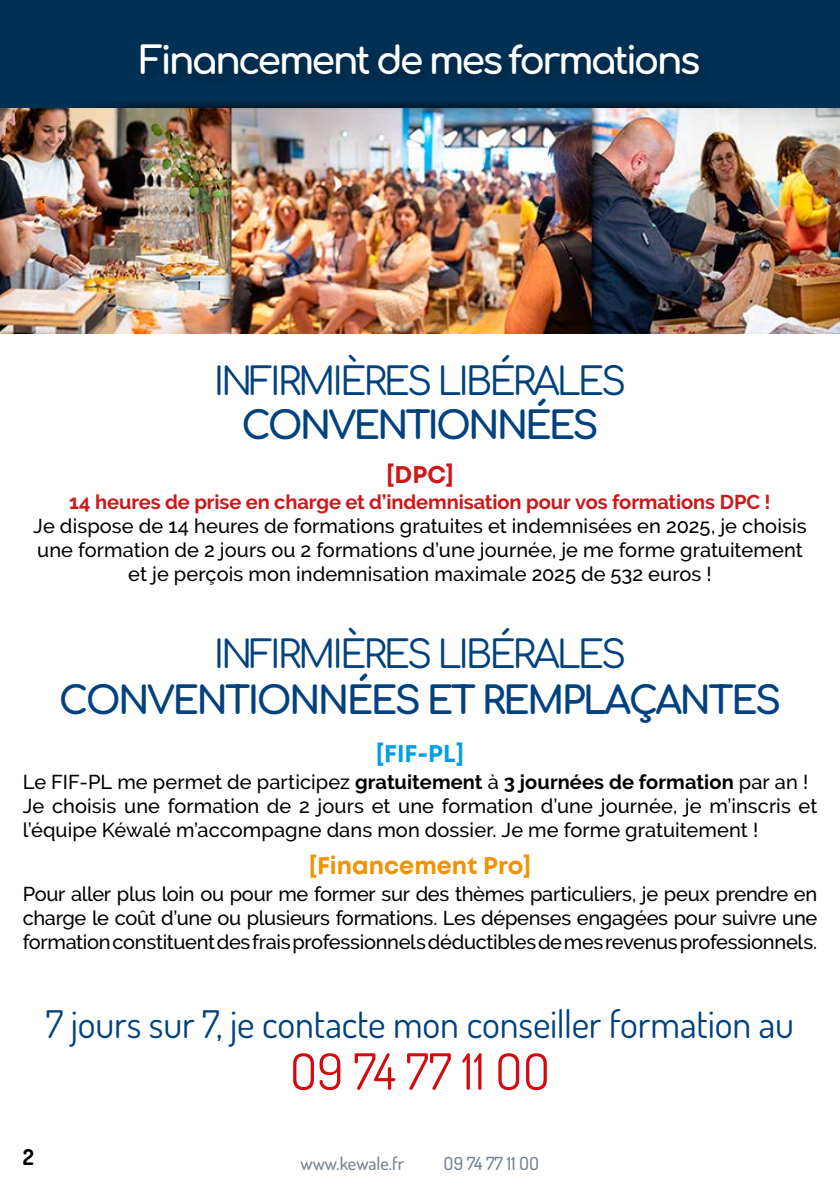
<style>
.page{position:relative;width:840px;height:1191px;background:#fff}
.page>*{position:absolute;margin:0;border:0;box-sizing:border-box;transform-origin:0 0}
.t1{font:50px "Dosis";color:#d30b11}
.t2{font:38px/44px "Comfortaa";letter-spacing:-.08em;color:#00417e;text-align:center}
.t3{font:38px "Dosis";letter-spacing:-.005em;color:#00417e}
.t4{font:38px "Comfortaa";letter-spacing:-.075em;color:#fff}
.t5{font:700 24px "Mont";color:#f39200}
.t6{font:700 24px "Mont";color:#009fe3}
.t7{font:700 24px "Mont";color:#cd1719}
.t8{font:700 22px "Dosis";color:#000}
.t9{font:500 20px/24px "Raleway";letter-spacing:.005em;color:#000;text-align:center}
.t10{font:700 20px "Raleway";letter-spacing:-.005em;color:#cd1719}
.t11{font:500 18px "Dosis";color:#75828f}
.s1{font-weight:700}
</style>
<div class="page">
<div style="left:0;top:0;width:839px;height:110px;background:#003155"></div>
<div style="left:134px;top:38px;width:582px;height:54px;background:#002e51"></div>
<div style="left:46px;top:100px;width:748px;height:19px;background:#000;opacity:.58"></div>
<img style="left:0;top:109px;width:839px;height:224px">
<h2 class="t4" style="left:139px;top:26px;width:562px">Financement de mes formations</h2>
<h2 class="t2" style="left:213px;top:354px;width:414px">INFIRMIÈRES LIBÉRALES<br>CONVENTIONNÉES</h2>
<p class="t7" style="left:386px;top:462px;width:69px">[DPC]</p>
<p class="t10" style="left:69px;top:491px;width:702px">14 heures de prise en charge et d’indemnisation pour vos formations DPC !</p>
<p class="t9" style="left:33px;top:514px;width:774px">Je dispose de 14 heures de formations gratuites et indemnisées en 2025, je choisis une formation de 2 jours ou 2 formations d’une journée, je me forme gratuitement et je perçois mon indemnisation maximale 2025 de 532 euros !</p>
<h2 class="t2" style="left:59px;top:626px;width:723px;line-height:46px">INFIRMIÈRES LIBÉRALES<br>CONVENTIONNÉES ET REMPLAÇANTES</h2>
<p class="t6" style="left:375px;top:741px;width:90px">[FIF-PL]</p>
<p class="t9" style="left:23px;top:769px;width:795px;text-align:left">Le FIF-PL me permet de participez <span class="s1">gratuitement</span> à <span class="s1">3 journées de formation</span> par an !<br>Je choisis une formation de 2 jours et une formation d’une journée, je m’inscris et l’équipe Kéwalé m’accompagne dans mon dossier. Je me forme gratuitement !</p>
<p class="t5" style="left:308px;top:853px;width:224px">[Financement Pro]</p>
<p class="t9" style="left:23px;top:881px;width:795px;text-align:justify">Pour aller plus loin ou pour me former sur des thèmes particuliers, je peux prendre en charge le coût d’une ou plusieurs formations. Les dépenses engagées pour suivre une formation constituent des frais professionnels déductibles de mes revenus professionnels.</p>
<h2 class="t3" style="left:46px;top:999px;width:749px">7 jours sur 7, je contacte mon conseiller formation au</h2>
<h1 class="t1" style="left:289px;top:1038px;width:262px">O9 74 77 11 OO</h1>
<p class="t8" style="left:23px;top:1143px;width:13px">2</p>
<p class="t11" style="left:300px;top:1151px;width:105px">www.kewale.fr</p>
<p class="t11" style="left:443px;top:1151px;width:97px">O9 74 77 11 OO</p>
</div>
